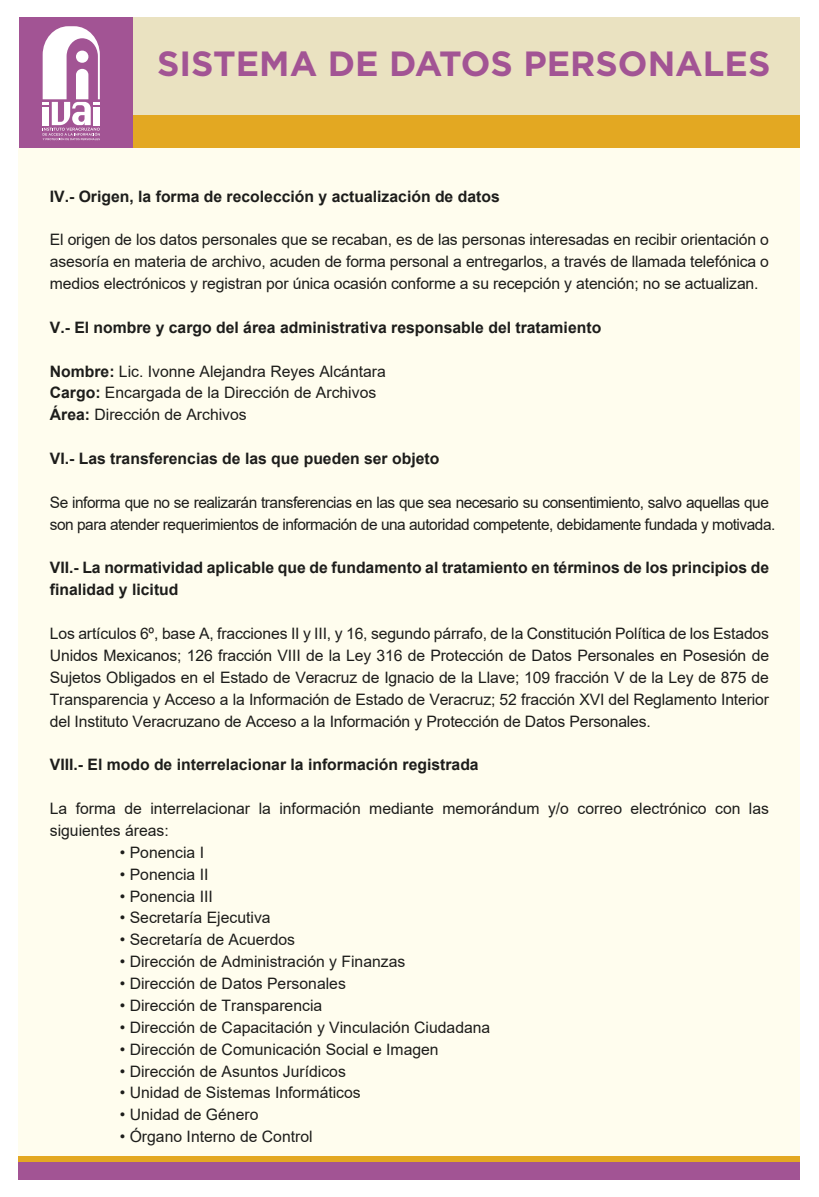
<style>
.page{position:relative;width:819px;height:1197px;background:#fff}
.page>*{position:absolute;margin:0;border:0;box-sizing:border-box;transform-origin:0 0}
.t1{font:700 35px "Gotham";color:#a25494}
.t2{font:15.75px/21.9px "Arial";color:#1d1d1b;text-align:justify}
.t3{font:700 15.75px/21.9px "Arial";color:#1d1d1b}
.t4{font:15.75px/21.9px "Arial";letter-spacing:-.03em;color:#1d1d1b}
.s1{font-weight:700}
</style>
<div class="page">
<div style="left:19px;top:18px;width:114px;height:130px;background:#a25494"></div>
<div style="left:133px;top:18px;width:667px;height:97px;background:#eae2c1"></div>
<div style="left:133px;top:115px;width:667px;height:33px;background:#e3a822"></div>
<div style="left:19px;top:1155px;width:781px;height:7px;background:#e3a822"></div>
<div style="left:19px;top:1162px;width:781px;height:17px;background:#a25494"></div>
<div style="left:19px;top:148px;width:781px;height:1007px;background:#fffdee"></div>
<svg style="left:43px;top:26px;width:57px;height:114px"></svg>
<h1 class="t1" style="left:157px;top:44px;width:615px">SISTEMA DE DATOS PERSONALES</h1>
<p class="t3" style="left:50px;top:185px;width:451px">IV.- Origen, la forma de recolección y actualización de datos</p>
<p class="t2" style="left:50px;top:229px;width:721px">El origen de los datos personales que se recaban, es de las personas interesadas en recibir orientación o asesoría en materia de archivo, acuden de forma personal a entregarlos, a través de llamada telefónica o medios electrónicos y registran por única ocasión conforme a su recepción y atención; no se actualizan.</p>
<p class="t3" style="left:50px;top:317px;width:553px">V.- El nombre y cargo del área administrativa responsable del tratamiento</p>
<p class="t2" style="left:50px;top:360px;width:338px;text-align:left"><span class="s1">Nombre:</span> Lic. Ivonne Alejandra Reyes Alcántara<br><span class="s1">Cargo:</span> Encargada de la Dirección de Archivos<br><span class="s1">Área:</span> Dirección de Archivos</p>
<p class="t3" style="left:50px;top:448px;width:391px">VI.- Las transferencias de las que pueden ser objeto</p>
<p class="t4" style="left:50px;top:491px;width:727px">Se informa que no se realizarán transferencias en las que sea necesario su consentimiento, salvo aquellas que son para atender requerimientos de información de una autoridad competente, debidamente fundada y motivada.</p>
<p class="t3" style="left:50px;top:557px;width:721px">VII.- La normatividad aplicable que de fundamento al tratamiento en términos de los principios de finalidad y licitud</p>
<p class="t2" style="left:50px;top:623px;width:721px">Los artículos 6º, base A, fracciones II y III, y 16, segundo párrafo, de la Constitución Política de los Estados Unidos Mexicanos; 126 fracción VIII de la Ley 316 de Protección de Datos Personales en Posesión de Sujetos Obligados en el Estado de Veracruz de Ignacio de la Llave; 109 fracción V de la Ley de 875 de Transparencia y Acceso a la Información de Estado de Veracruz; 52 fracción XVI del Reglamento Interior del Instituto Veracruzano de Acceso a la Información y Protección de Datos Personales.</p>
<p class="t3" style="left:50px;top:754px;width:430px">VIII.- El modo de interrelacionar la información registrada</p>
<p class="t2" style="left:50px;top:798px;width:721px">La forma de interrelacionar la información mediante memorándum y/o correo electrónico con las siguientes áreas:</p>
<p class="t2" style="left:120px;top:841px;width:86px">• Ponencia I</p>
<p class="t2" style="left:120px;top:863px;width:90px">• Ponencia II</p>
<p class="t2" style="left:120px;top:885px;width:95px">• Ponencia III</p>
<p class="t2" style="left:120px;top:907px;width:152px">• Secretaría Ejecutiva</p>
<p class="t2" style="left:120px;top:929px;width:177px">• Secretaría de Acuerdos</p>
<p class="t2" style="left:120px;top:951px;width:287px">• Dirección de Administración y Finanzas</p>
<p class="t2" style="left:120px;top:973px;width:228px">• Dirección de Datos Personales</p>
<p class="t2" style="left:120px;top:994px;width:204px">• Dirección de Transparencia</p>
<p class="t2" style="left:120px;top:1016px;width:372px">• Dirección de Capacitación y Vinculación Ciudadana</p>
<p class="t2" style="left:120px;top:1038px;width:320px">• Dirección de Comunicación Social e Imagen</p>
<p class="t2" style="left:120px;top:1060px;width:228px">• Dirección de Asuntos Jurídicos</p>
<p class="t2" style="left:120px;top:1082px;width:242px">• Unidad de Sistemas Informáticos</p>
<p class="t2" style="left:120px;top:1104px;width:140px">• Unidad de Género</p>
<p class="t2" style="left:120px;top:1126px;width:194px">• Órgano Interno de Control</p>
</div>
